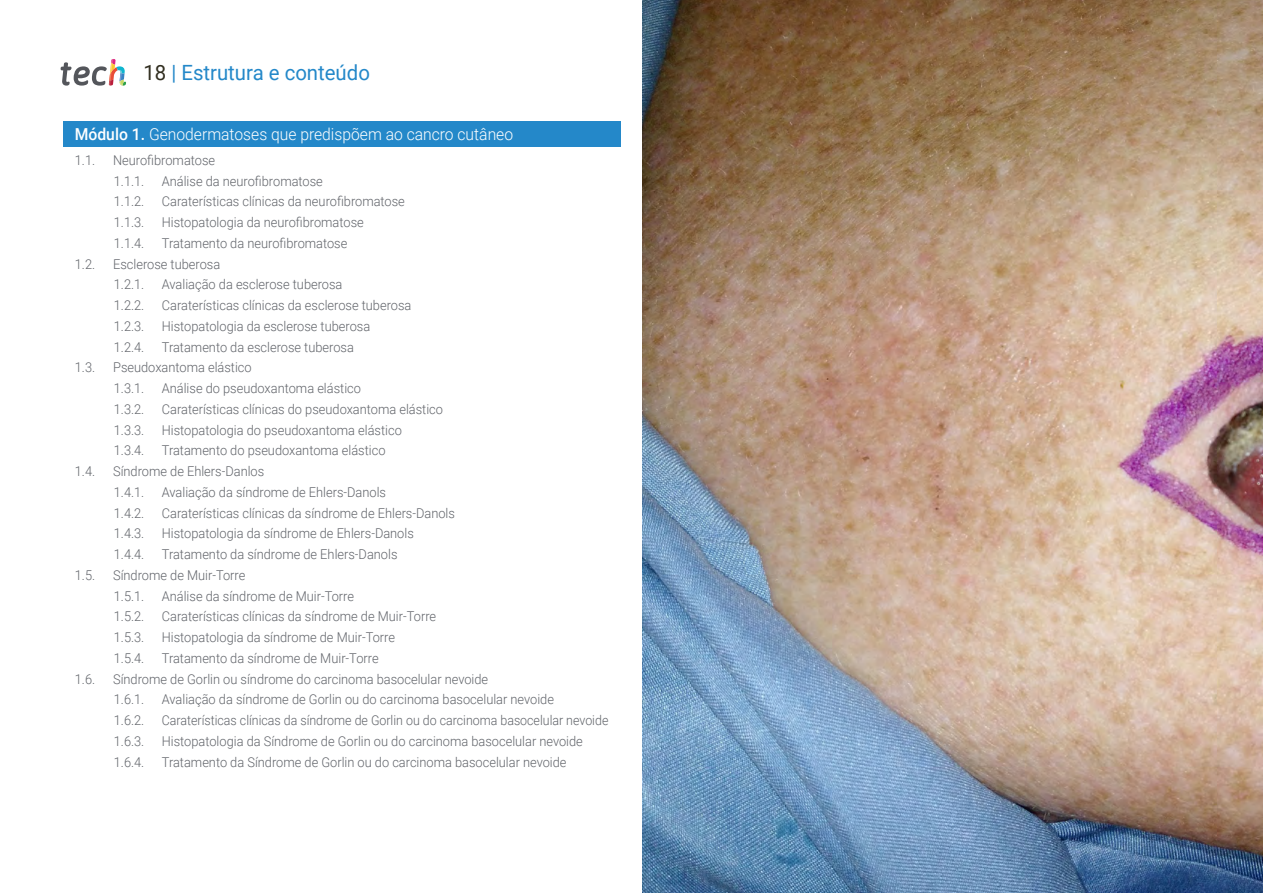
<style>
.page{position:relative;width:1263px;height:893px;background:#fff}
.page>*{position:absolute;margin:0;border:0;box-sizing:border-box;transform-origin:0 0}
.t1{font:21px "Roboto";color:#2488c9}
.t2{font:300 16.5px "Roboto";color:#fff;scale:.95 1}
.t3{font:300 13.5px/20.7px "Roboto";color:#61646a;scale:.95 1}
.t4{font:300 13.5px "Roboto";color:#61646a;scale:.92 1}
.s1{color:#312e20}
.s2{font-weight:500}
</style>
<div class="page">
<svg style="left:61px;top:59px;width:65px;height:27px"></svg>
<div style="left:64px;top:121px;width:557px;height:25px;background:#2488c9"></div>
<img style="left:642px;top:0;width:621px;height:893px">
<h1 class="t1" style="left:144px;top:57px;width:228px"><span class="s1">18</span> | Estrutura e conteúdo</h1>
<p class="t2" style="left:75px;top:123px;width:463px"><span class="s2">Módulo 1.</span> Genodermatoses que predispõem ao cancro cutâneo</p>
<p class="t3" style="left:75px;top:149px;width:23px">1.1.</p>
<p class="t3" style="left:113px;top:149px;width:109px">Neurofibromatose<br>1.1.1.</p>
<p class="t3" style="left:162px;top:170px;width:171px">Análise da neurofibromatose</p>
<p class="t3" style="left:114px;top:191px;width:34px">1.1.2.</p>
<p class="t3" style="left:162px;top:191px;width:257px">Caraterísticas clínicas da neurofibromatose</p>
<p class="t3" style="left:114px;top:211px;width:34px">1.1.3.</p>
<p class="t3" style="left:162px;top:211px;width:214px">Histopatologia da neurofibromatose</p>
<p class="t3" style="left:114px;top:232px;width:34px">1.1.4.</p>
<p class="t3" style="left:162px;top:232px;width:197px">Tratamento da neurofibromatose</p>
<p class="t3" style="left:75px;top:253px;width:23px">1.2.</p>
<p class="t3" style="left:113px;top:253px;width:114px">Esclerose tuberosa<br>1.2.1.</p>
<p class="t3" style="left:162px;top:274px;width:192px">Avaliação da esclerose tuberosa</p>
<p class="t3" style="left:114px;top:294px;width:34px">1.2.2.</p>
<p class="t3" style="left:162px;top:294px;width:264px">Caraterísticas clínicas da esclerose tuberosa</p>
<p class="t3" style="left:114px;top:315px;width:34px">1.2.3.</p>
<p class="t3" style="left:162px;top:315px;width:221px">Histopatologia da esclerose tuberosa</p>
<p class="t3" style="left:114px;top:336px;width:34px">1.2.4.</p>
<p class="t3" style="left:162px;top:336px;width:204px">Tratamento da esclerose tuberosa</p>
<p class="t3" style="left:75px;top:357px;width:23px">1.3.</p>
<p class="t3" style="left:113px;top:357px;width:147px">Pseudoxantoma elástico<br>1.3.1.</p>
<p class="t3" style="left:162px;top:377px;width:211px">Análise do pseudoxantoma elástico</p>
<p class="t3" style="left:114px;top:398px;width:34px">1.3.2.</p>
<p class="t3" style="left:162px;top:398px;width:297px">Caraterísticas clínicas do pseudoxantoma elástico</p>
<p class="t3" style="left:114px;top:419px;width:34px">1.3.3.</p>
<p class="t3" style="left:162px;top:419px;width:254px">Histopatologia do pseudoxantoma elástico</p>
<p class="t3" style="left:114px;top:440px;width:34px">1.3.4.</p>
<p class="t3" style="left:162px;top:440px;width:237px">Tratamento do pseudoxantoma elástico</p>
<p class="t3" style="left:75px;top:460px;width:23px">1.4.</p>
<p class="t3" style="left:113px;top:460px;width:161px">Síndrome de Ehlers-Danlos<br>1.4.1.</p>
<p class="t3" style="left:162px;top:481px;width:238px">Avaliação da síndrome de Ehlers-Danols</p>
<p class="t3" style="left:114px;top:502px;width:34px">1.4.2.</p>
<p class="t3" style="left:162px;top:502px;width:310px">Caraterísticas clínicas da síndrome de Ehlers-Danols</p>
<p class="t3" style="left:114px;top:523px;width:34px">1.4.3.</p>
<p class="t3" style="left:162px;top:523px;width:267px">Histopatologia da síndrome de Ehlers-Danols</p>
<p class="t3" style="left:114px;top:543px;width:34px">1.4.4.</p>
<p class="t3" style="left:162px;top:543px;width:250px">Tratamento da síndrome de Ehlers-Danols</p>
<p class="t3" style="left:75px;top:564px;width:23px">1.5.</p>
<p class="t3" style="left:113px;top:564px;width:141px">Síndrome de Muir-Torre<br>1.5.1.</p>
<p class="t3" style="left:162px;top:585px;width:204px">Análise da síndrome de Muir-Torre</p>
<p class="t3" style="left:114px;top:606px;width:34px">1.5.2.</p>
<p class="t3" style="left:162px;top:606px;width:290px">Caraterísticas clínicas da síndrome de Muir-Torre</p>
<p class="t3" style="left:114px;top:626px;width:34px">1.5.3.</p>
<p class="t3" style="left:162px;top:626px;width:247px">Histopatologia da síndrome de Muir-Torre</p>
<p class="t3" style="left:114px;top:647px;width:34px">1.5.4.</p>
<p class="t3" style="left:162px;top:647px;width:230px">Tratamento da síndrome de Muir-Torre</p>
<p class="t3" style="left:75px;top:668px;width:23px">1.6.</p>
<p class="t3" style="left:113px;top:668px;width:396px">Síndrome de Gorlin ou síndrome do carcinoma basocelular nevoide<br>1.6.1.</p>
<p class="t3" style="left:162px;top:689px;width:414px">Avaliação da síndrome de Gorlin ou do carcinoma basocelular nevoide</p>
<p class="t3" style="left:114px;top:709px;width:34px">1.6.2.</p>
<p class="t4" style="left:162px;top:711px;width:487px">Caraterísticas clínicas da síndrome de Gorlin ou do carcinoma basocelular nevoide</p>
<p class="t3" style="left:114px;top:730px;width:34px">1.6.3.</p>
<p class="t3" style="left:162px;top:730px;width:445px">Histopatologia da Síndrome de Gorlin ou do carcinoma basocelular nevoide</p>
<p class="t3" style="left:114px;top:751px;width:34px">1.6.4.</p>
<p class="t3" style="left:162px;top:751px;width:427px">Tratamento da Síndrome de Gorlin ou do carcinoma basocelular nevoide</p>
</div>
